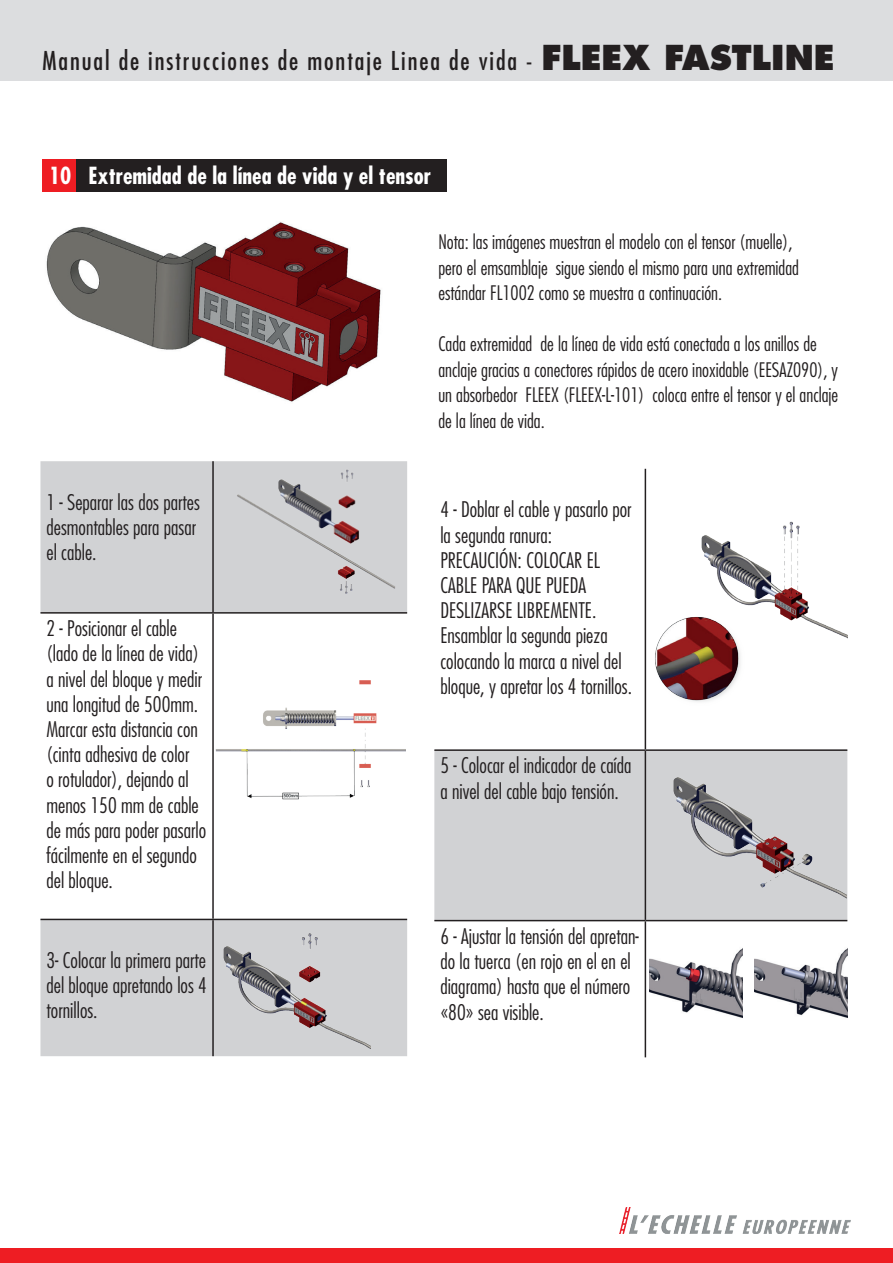
<style>
.page{position:relative;width:893px;height:1263px;background:#fff}
.page>*{position:absolute;margin:0;border:0;box-sizing:border-box;transform-origin:0 0}
.t1{font:condensed 25.35px "Futura Std";letter-spacing:.075em;color:#231f20}
.t2{font:700 condensed 22.95px "Futura Std";color:#fff}
.t3{font:300 condensed 21px/25.2px "Futura Std";color:#231f20}
.t4{font:300 condensed 19.5px/25.5px "Futura Std";color:#231f20}
.s1{font-weight:800;font-stretch:normal;font-size:33.45px}
</style>
<div class="page">
<div style="left:0;top:1248px;width:893px;height:15px;background:#ee1d23"></div>
<div style="left:0;top:0;width:893px;height:81px;background:#dcdddf"></div>
<img style="left:620px;top:1207px;width:230px;height:27px">
<div style="left:43px;top:159px;width:33px;height:33px;background:#ee1d23"></div>
<div style="left:76px;top:159px;width:370px;height:33px;background:#231f20"></div>
<svg style="left:40px;top:461px;width:367px;height:595px"></svg>
<hr style="left:40px;top:612px;width:173px;height:2px;background:#231f20">
<hr style="left:213px;top:612px;width:194px;height:2px;background:#231f20">
<hr style="left:212px;top:614px;width:2px;height:305px;background:#231f20">
<hr style="left:40px;top:919px;width:173px;height:1px;background:#231f20">
<hr style="left:213px;top:919px;width:194px;height:1px;background:#231f20">
<hr style="left:212px;top:920px;width:2px;height:136px;background:#231f20">
<img style="left:46px;top:222px;width:335px;height:180px">
<img style="left:207px;top:461px;width:189px;height:168px">
<img style="left:201px;top:661px;width:204px;height:176px">
<img style="left:210px;top:921px;width:161px;height:136px">
<div style="left:434px;top:751px;width:197px;height:169px;background:#d1d2d4"></div>
<hr style="left:645px;top:469px;width:1px;height:280px;background:#231f20">
<hr style="left:434px;top:749px;width:211px;height:2px;background:#231f20">
<hr style="left:645px;top:749px;width:202px;height:2px;background:#231f20">
<hr style="left:434px;top:920px;width:211px;height:1px;background:#231f20">
<hr style="left:645px;top:921px;width:1px;height:136px;background:#231f20">
<img style="left:631px;top:750px;width:216px;height:216px">
<img style="left:649px;top:941px;width:94px;height:77px">
<img style="left:754px;top:941px;width:93px;height:77px">
<img style="left:644px;top:506px;width:203px;height:204px">
<p class="t1" style="left:43px;top:46px;width:794px">Manual de instrucciones de montaje Linea de vida - <span class="s1">FLEEX FASTLINE</span></p>
<p class="t2" style="left:49px;top:162px;width:384px">10 Extremidad de la línea de vida y el tensor</p>
<p class="t4" style="left:438px;top:229px;width:362px">Nota: las imágenes muestran el modelo con el tensor (muelle), pero el emsamblaje sigue siendo el mismo para una extremidad estándar FL1002 como se muestra a continuación.</p>
<p class="t4" style="left:438px;top:331px;width:401px">Cada extremidad de la línea de vida está conectada a los anillos de anclaje gracias a conectores rápidos de acero inoxidable (EESAZ090), y un absorbedor FLEEX (FLEEX-L-101) coloca entre el tensor y el anclaje de la línea de vida.</p>
<p class="t3" style="left:46px;top:489px;width:155px">1 - Separar las dos partes desmontables para pasar el cable.</p>
<p class="t3" style="left:46px;top:616px;width:161px">2 - Posicionar el cable (lado de la línea de vida) a nivel del bloque y medir una longitud de 500mm.<br>Marcar esta distancia con (cinta adhesiva de color<br>o rotulador), dejando al menos 150 mm de cable de más para poder pasarlo fácilmente en el segundo del bloque.</p>
<p class="t3" style="left:46px;top:947px;width:162px;text-align:justify">3- Colocar la primera parte del bloque apretando los 4 tornillos.</p>
<p class="t3" style="left:440px;top:497px;width:193px">4 - Doblar el cable y pasarlo por la segunda ranura:<br>PRECAUCIÓN: COLOCAR EL<br>CABLE PARA QUE PUEDA<br>DESLIZARSE LIBREMENTE.<br>Ensamblar la segunda pieza colocando la marca a nivel del bloque, y apretar los 4 tornillos.</p>
<p class="t3" style="left:440px;top:753px;width:193px">5 - Colocar el indicador de caída a nivel del cable bajo tensión.</p>
<p class="t3" style="left:440px;top:923px;width:200px">6 - Ajustar la tensión del apretan&shy;do la tuerca (en rojo en el en el diagrama) hasta que el número «80» sea visible.</p>
</div>
